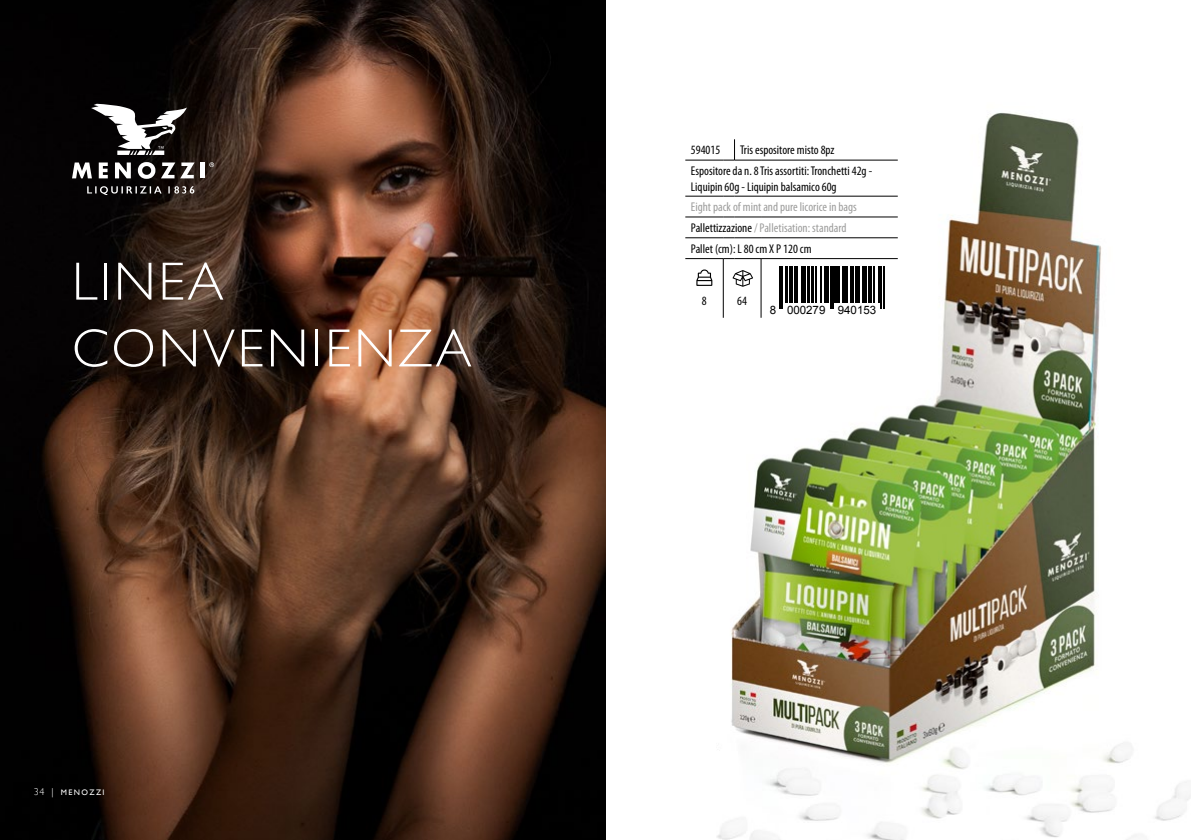
<style>
.page{position:relative;width:1191px;height:840px;background:#fff}
.page>*{position:absolute;margin:0;border:0;box-sizing:border-box;transform-origin:0 0}
.t1{font:300 54px/66.8px "Gill Sans";letter-spacing:.05em;color:#fff}
.t2{font:condensed 12.6px/20.8px "Myriad Pro";color:#000}
.t3{font:condensed 12.6px/20.8px "Myriad Pro";color:#9d9d9c}
.t4{font:11.6px "Arial";color:#000}
.t5{font:8px "Gill Sans";letter-spacing:.175em;color:#fff}
.s1{font-weight:300;font-size:10px}
.s2{color:#000}
</style>
<div class="page">
<img style="left:0;top:0;width:605px;height:839px">
<img style="left:716px;top:112px;width:475px;height:727px">
<svg style="left:72px;top:162px;width:20px;height:16px"></svg>
<svg style="left:99px;top:162px;width:9px;height:16px"></svg>
<svg style="left:115px;top:162px;width:16px;height:16px"></svg>
<svg style="left:138px;top:162px;width:17px;height:17px"></svg>
<svg style="left:161px;top:162px;width:34px;height:16px"></svg>
<hr style="left:201px;top:162px;width:4px;height:16px;background:#fff">
<svg style="left:209px;top:162px;width:5px;height:5px"></svg>
<svg style="left:91px;top:104px;width:96px;height:51px"></svg>
<svg style="left:87px;top:186px;width:107px;height:9px"></svg>
<hr style="left:685px;top:160px;width:38px;height:1px;background:#000">
<svg style="left:723px;top:139px;width:38px;height:22px"></svg>
<hr style="left:761px;top:160px;width:136px;height:1px;background:#000">
<hr style="left:685px;top:196px;width:38px;height:1px;background:#000">
<svg style="left:723px;top:196px;width:38px;height:1px"></svg>
<hr style="left:761px;top:196px;width:136px;height:1px;background:#000">
<hr style="left:685px;top:216px;width:38px;height:1px;background:#000">
<svg style="left:723px;top:216px;width:38px;height:1px"></svg>
<hr style="left:761px;top:216px;width:136px;height:1px;background:#000">
<hr style="left:685px;top:237px;width:38px;height:1px;background:#000">
<svg style="left:723px;top:237px;width:38px;height:1px"></svg>
<hr style="left:761px;top:237px;width:136px;height:1px;background:#000">
<hr style="left:685px;top:258px;width:38px;height:1px;background:#000">
<hr style="left:723px;top:258px;width:1px;height:59px;background:#000">
<svg style="left:723px;top:258px;width:37px;height:1px"></svg>
<hr style="left:761px;top:258px;width:136px;height:1px;background:#000">
<hr style="left:760px;top:258px;width:1px;height:59px;background:#000">
<svg style="left:696px;top:269px;width:16px;height:17px"></svg>
<svg style="left:732px;top:270px;width:21px;height:16px"></svg>
<svg style="left:767px;top:266px;width:124px;height:50px"></svg>
<hr style="left:779px;top:266px;width:1px;height:43px;background:#000">
<hr style="left:781px;top:266px;width:1px;height:43px;background:#000">
<hr style="left:786px;top:266px;width:2px;height:37px;background:#000">
<hr style="left:789px;top:266px;width:1px;height:37px;background:#000">
<hr style="left:791px;top:266px;width:1px;height:37px;background:#000">
<hr style="left:794px;top:266px;width:4px;height:37px;background:#000">
<hr style="left:801px;top:266px;width:2px;height:37px;background:#000">
<hr style="left:804px;top:266px;width:1px;height:37px;background:#000">
<hr style="left:808px;top:266px;width:2px;height:37px;background:#000">
<hr style="left:811px;top:266px;width:2px;height:37px;background:#000">
<hr style="left:815px;top:266px;width:1px;height:37px;background:#000">
<hr style="left:820px;top:266px;width:1px;height:37px;background:#000">
<hr style="left:824px;top:266px;width:1px;height:37px;background:#000">
<hr style="left:826px;top:266px;width:3px;height:37px;background:#000">
<hr style="left:830px;top:266px;width:1px;height:43px;background:#000">
<hr style="left:832px;top:266px;width:1px;height:43px;background:#000">
<hr style="left:834px;top:266px;width:3px;height:37px;background:#000">
<hr style="left:838px;top:266px;width:2px;height:37px;background:#000">
<hr style="left:842px;top:266px;width:1px;height:37px;background:#000">
<hr style="left:844px;top:266px;width:3px;height:37px;background:#000">
<hr style="left:850px;top:266px;width:3px;height:37px;background:#000">
<hr style="left:855px;top:266px;width:1px;height:37px;background:#000">
<hr style="left:857px;top:266px;width:3px;height:37px;background:#000">
<hr style="left:862px;top:266px;width:2px;height:37px;background:#000">
<hr style="left:865px;top:266px;width:1px;height:37px;background:#000">
<hr style="left:868px;top:266px;width:4px;height:37px;background:#000">
<hr style="left:873px;top:266px;width:1px;height:37px;background:#000">
<hr style="left:878px;top:266px;width:1px;height:37px;background:#000">
<hr style="left:880px;top:266px;width:2px;height:43px;background:#000">
<hr style="left:883px;top:266px;width:1px;height:43px;background:#000">
<h1 class="t1" style="left:72px;top:246px;width:401px">LINEA<br>CONVENIENZA</h1>
<p class="t5" style="left:34px;top:786px;width:72px"><span class="s1">34 |</span> MENOZZI</p>
<p class="t2" style="left:691px;top:140px;width:183px;text-indent:49px">Tris espositore misto 8pz<br>Espositore da n. 8 Tris assortiti: Tronchetti 42g -</p>
<p class="t2" style="left:691px;top:176px;width:147px">Liquipin 60g - Liquipin balsamico 60g</p>
<p class="t3" style="left:691px;top:196px;width:167px">Eight pack of mint and pure licorice in bags<br><span class="s2">Pallettizzazione</span> / Palletisation: standard<br><span class="s2">Pallet (cm): L 80 cm X P 120 cm</span></p>
<p class="t2" style="left:691px;top:140px;width:31px">594015</p>
<p class="t2" style="left:702px;top:289px;width:6px">8</p>
<p class="t2" style="left:737px;top:289px;width:11px">64</p>
<p class="t4" style="left:770px;top:302px;width:108px">8 000279 940153</p>
</div>
